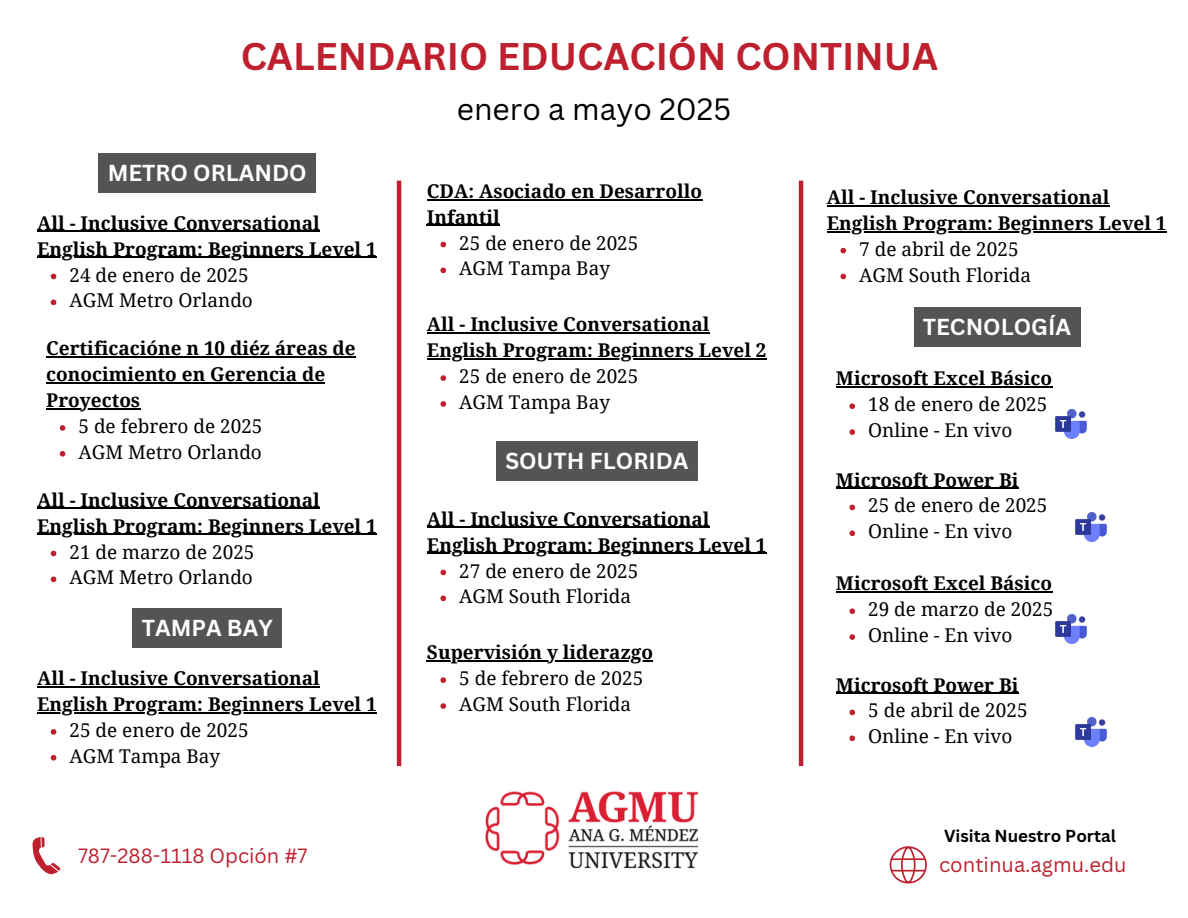
<style>
.page{position:relative;width:1188px;height:918px;background:#fff}
.page>*{position:absolute;margin:0;border:0;box-sizing:border-box;transform-origin:0 0}
.t1{font:700 37.5px "Canva Sans";color:#be202e}
.t2{font:30px "Canva Sans";color:#000}
.t3{font:700 22.5px "Canva Sans";color:#fff}
.t4{font:20.25px "Canva Sans";color:#be202e}
.t5{font:20.1px "Canva Sans";color:#be202e}
.t6{font:700 18.9px/25.8px "Droid Serif";color:#000}
.t7{font:18.9px/25.8px "Droid Serif";color:#000}
.t8{font:700 16.95px "Canva Sans";color:#000}
.s1{font-weight:400}
.s2{font-weight:700}
</style>
<div class="page">
<hr style="left:397px;top:181px;width:4px;height:585px;background:#be202e">
<hr style="left:799px;top:181px;width:4px;height:585px;background:#be202e">
<svg style="left:890px;top:846px;width:37px;height:38px"></svg>
<svg style="left:32px;top:837px;width:28px;height:38px"></svg>
<img style="left:1055px;top:409px;width:32px;height:30px">
<hr style="left:836px;top:387px;width:216px;height:1px;background:#000">
<svg style="left:849px;top:403px;width:6px;height:6px"></svg>
<svg style="left:849px;top:429px;width:6px;height:6px"></svg>
<img style="left:1075px;top:512px;width:32px;height:30px">
<hr style="left:836px;top:488px;width:182px;height:1px;background:#000">
<svg style="left:849px;top:505px;width:6px;height:5px"></svg>
<svg style="left:849px;top:530px;width:6px;height:6px"></svg>
<img style="left:1055px;top:614px;width:32px;height:30px">
<hr style="left:836px;top:592px;width:216px;height:1px;background:#000">
<svg style="left:849px;top:608px;width:6px;height:6px"></svg>
<svg style="left:849px;top:634px;width:6px;height:6px"></svg>
<img style="left:1075px;top:717px;width:32px;height:30px">
<hr style="left:836px;top:693px;width:182px;height:1px;background:#000">
<svg style="left:849px;top:710px;width:6px;height:5px"></svg>
<svg style="left:849px;top:735px;width:6px;height:6px"></svg>
<img style="left:485px;top:791px;width:214px;height:78px">
<div style="left:99px;top:153px;width:217px;height:39px;background:#545454"></div>
<hr style="left:37px;top:231px;width:283px;height:1px;background:#000">
<hr style="left:37px;top:257px;width:340px;height:1px;background:#000">
<svg style="left:51px;top:274px;width:5px;height:5px"></svg>
<svg style="left:51px;top:300px;width:5px;height:5px"></svg>
<div style="left:496px;top:441px;width:202px;height:39px;background:#545454"></div>
<hr style="left:46px;top:356px;width:310px;height:2px;background:#000">
<hr style="left:46px;top:382px;width:279px;height:1px;background:#000">
<hr style="left:46px;top:408px;width:94px;height:1px;background:#000">
<svg style="left:60px;top:425px;width:5px;height:6px"></svg>
<svg style="left:60px;top:451px;width:5px;height:6px"></svg>
<hr style="left:37px;top:508px;width:283px;height:1px;background:#000">
<hr style="left:37px;top:534px;width:340px;height:1px;background:#000">
<svg style="left:51px;top:551px;width:5px;height:5px"></svg>
<svg style="left:51px;top:577px;width:5px;height:5px"></svg>
<div style="left:133px;top:608px;width:149px;height:40px;background:#545454"></div>
<hr style="left:37px;top:686px;width:283px;height:1px;background:#000">
<hr style="left:37px;top:712px;width:340px;height:1px;background:#000">
<svg style="left:51px;top:729px;width:5px;height:6px"></svg>
<svg style="left:51px;top:755px;width:5px;height:6px"></svg>
<hr style="left:427px;top:199px;width:275px;height:1px;background:#000">
<hr style="left:427px;top:225px;width:73px;height:1px;background:#000">
<svg style="left:440px;top:242px;width:6px;height:5px"></svg>
<svg style="left:440px;top:268px;width:6px;height:5px"></svg>
<hr style="left:427px;top:333px;width:283px;height:1px;background:#000">
<hr style="left:427px;top:358px;width:340px;height:2px;background:#000">
<svg style="left:440px;top:375px;width:6px;height:6px"></svg>
<svg style="left:440px;top:401px;width:6px;height:6px"></svg>
<hr style="left:427px;top:527px;width:283px;height:1px;background:#000">
<hr style="left:427px;top:553px;width:340px;height:1px;background:#000">
<svg style="left:440px;top:570px;width:6px;height:5px"></svg>
<svg style="left:440px;top:596px;width:6px;height:5px"></svg>
<hr style="left:427px;top:660px;width:226px;height:2px;background:#000">
<svg style="left:440px;top:677px;width:6px;height:6px"></svg>
<svg style="left:440px;top:703px;width:6px;height:6px"></svg>
<hr style="left:827px;top:205px;width:283px;height:1px;background:#000">
<hr style="left:827px;top:231px;width:340px;height:1px;background:#000">
<svg style="left:840px;top:248px;width:6px;height:5px"></svg>
<svg style="left:840px;top:274px;width:6px;height:5px"></svg>
<div style="left:914px;top:307px;width:166px;height:39px;background:#545454"></div>
<p class="t1" style="left:241px;top:30px;width:699px">CALENDARIO EDUCACIÓN CONTINUA</p>
<h4 class="t2" style="left:457px;top:88px;width:276px">enero a mayo 2025</h4>
<p class="t3" style="left:108px;top:157px;width:200px">METRO ORLANDO</p>
<p class="t6" style="left:37px;top:210px;width:284px">All - Inclusive Conversational</p>
<h3 class="t6" style="left:69px;top:236px;width:309px;text-indent:-32px">English Program: Beginners Level 1<br><span class="s1">24 de enero de 2025</span></h3>
<h4 class="t7" style="left:69px;top:288px;width:185px">AGM Metro Orlando</h4>
<p class="t6" style="left:427px;top:178px;width:277px">CDA: Asociado en Desarrollo<br>Infantil</p>
<p class="t7" style="left:459px;top:230px;width:181px">25 de enero de 2025</p>
<p class="t7" style="left:459px;top:256px;width:152px">AGM Tampa Bay</p>
<p class="t6" style="left:427px;top:312px;width:284px">All - Inclusive Conversational</p>
<p class="t6" style="left:459px;top:338px;width:309px;text-indent:-32px">English Program: Beginners Level 2<br><span class="s1">25 de enero de 2025</span></p>
<p class="t7" style="left:459px;top:390px;width:152px">AGM Tampa Bay</p>
<p class="t6" style="left:827px;top:184px;width:284px">All - Inclusive Conversational</p>
<p class="t6" style="left:859px;top:210px;width:309px;text-indent:-32px">English Program: Beginners Level 1<br><span class="s1">7 de abril de 2025</span></p>
<p class="t7" style="left:859px;top:262px;width:173px">AGM South Florida</p>
<p class="t3" style="left:923px;top:311px;width:150px">TECNOLOGÍA</p>
<p class="t6" style="left:46px;top:336px;width:311px">Certificacióne n 10 diéz áreas de conocimiento en Gerencia de</p>
<p class="t7" style="left:78px;top:388px;width:186px;text-indent:-32px"><span class="s2">Proyectos<br></span>5 de febrero de 2025<br>AGM Metro Orlando</p>
<p class="t6" style="left:37px;top:487px;width:284px">All - Inclusive Conversational</p>
<p class="t6" style="left:69px;top:513px;width:309px;text-indent:-32px">English Program: Beginners Level 1<br><span class="s1">21 de marzo de 2025</span></p>
<p class="t7" style="left:69px;top:565px;width:185px">AGM Metro Orlando</p>
<h4 class="t3" style="left:142px;top:612px;width:133px">TAMPA BAY</h4>
<p class="t6" style="left:37px;top:666px;width:284px">All - Inclusive Conversational</p>
<p class="t6" style="left:69px;top:692px;width:309px;text-indent:-32px">English Program: Beginners Level 1<br><span class="s1">25 de enero de 2025</span></p>
<h3 class="t7" style="left:69px;top:743px;width:152px">AGM Tampa Bay</h3>
<p class="t6" style="left:836px;top:366px;width:218px">Microsoft Excel Básico</p>
<p class="t7" style="left:868px;top:392px;width:181px">18 de enero de 2025</p>
<p class="t7" style="left:868px;top:418px;width:146px">Online - En vivo</p>
<p class="t6" style="left:836px;top:467px;width:184px">Microsoft Power Bi</p>
<h4 class="t7" style="left:868px;top:493px;width:181px">25 de enero de 2025</h4>
<p class="t7" style="left:868px;top:519px;width:146px">Online - En vivo</p>
<h3 class="t6" style="left:836px;top:571px;width:218px">Microsoft Excel Básico</h3>
<h4 class="t7" style="left:868px;top:597px;width:187px">29 de marzo de 2025</h4>
<p class="t7" style="left:868px;top:623px;width:146px">Online - En vivo</p>
<p class="t6" style="left:836px;top:672px;width:184px">Microsoft Power Bi</p>
<p class="t7" style="left:868px;top:698px;width:161px">5 de abril de 2025</p>
<h4 class="t7" style="left:868px;top:724px;width:146px">Online - En vivo</h4>
<p class="t3" style="left:505px;top:445px;width:185px">SOUTH FLORIDA</p>
<p class="t6" style="left:427px;top:506px;width:284px">All - Inclusive Conversational</p>
<p class="t6" style="left:459px;top:532px;width:309px;text-indent:-32px">English Program: Beginners Level 1<br><span class="s1">27 de enero de 2025</span></p>
<p class="t7" style="left:459px;top:584px;width:173px">AGM South Florida</p>
<p class="t6" style="left:427px;top:640px;width:227px">Supervisión y liderazgo</p>
<p class="t7" style="left:459px;top:666px;width:186px">5 de febrero de 2025</p>
<p class="t7" style="left:459px;top:692px;width:173px">AGM South Florida</p>
<h3 class="t5" style="left:78px;top:841px;width:231px">787-288-1118 Opción #7</h3>
<h2 class="t8" style="left:944px;top:824px;width:173px">Visita Nuestro Portal</h2>
<h1 class="t4" style="left:939px;top:850px;width:189px">continua.agmu.edu</h1>
</div>
